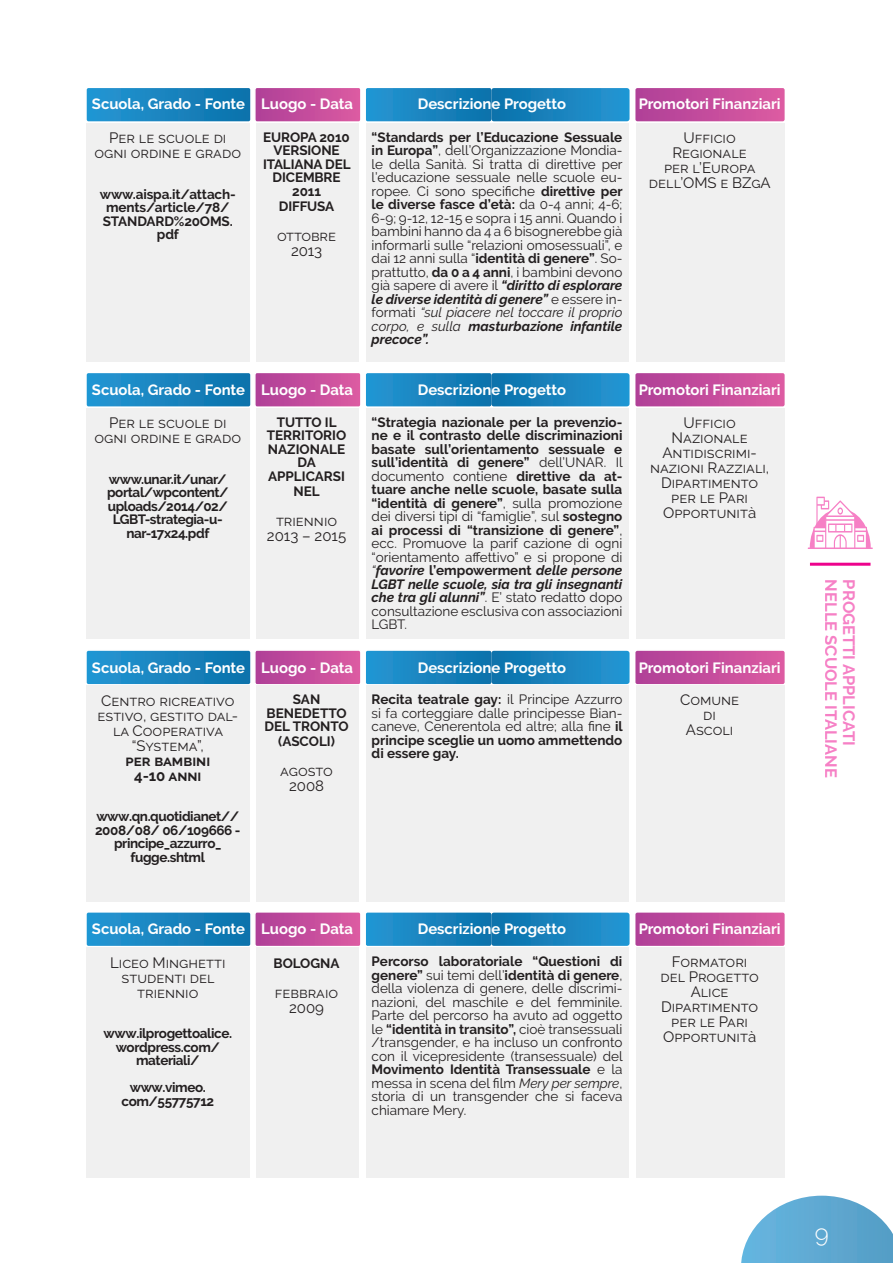
<style>
.page{position:relative;width:893px;height:1263px;background:#fff}
.page>*{position:absolute;margin:0;border:0;box-sizing:border-box;transform-origin:0 0}
.t1{font:300 24px "Raleway";color:#fff}
.t2{font:700 16.5px "Raleway";color:#ed028c}
.t3{font:15px/15px "Raleway";color:#231f20;text-align:center}
.t4{font:700 15px/15px "Raleway";letter-spacing:.01em;color:#231f20;text-align:center}
.t5{font:700 14.85px "Raleway";color:#fff}
.t6{font:13.5px/13.5px "Raleway";color:#231f20;text-align:justify}
.t7{font:700 13.5px/13.5px "Raleway";letter-spacing:-.015em;color:#231f20;text-align:center}
.s1{font-weight:700}
.s2{font-weight:700;font-style:italic}
.s3{font-style:italic}
.s4{font-weight:400}
.s5{font-weight:400;font-style:italic}
</style>
<div class="page">
<svg style="left:741px;top:1196px;width:152px;height:67px"></svg>
<hr style="left:810px;top:563px;width:60px;height:3px;background:#ed028c">
<svg style="left:808px;top:497px;width:65px;height:52px"></svg>
<div style="left:87px;top:123px;width:163px;height:238px;background:#f0f0f0"></div>
<div style="left:366px;top:123px;width:129px;height:238px;background:#f0f0f0"></div>
<div style="left:487px;top:123px;width:141px;height:238px;background:#f0f0f0"></div>
<div style="left:256px;top:123px;width:103px;height:238px;background:#f0f0f0"></div>
<svg style="left:86px;top:88px;width:699px;height:34px;background:#6076b5"></svg>
<div style="left:636px;top:123px;width:148px;height:238px;background:#f0f0f0"></div>
<div style="left:87px;top:408px;width:163px;height:230px;background:#f0f0f0"></div>
<div style="left:366px;top:408px;width:129px;height:230px;background:#f0f0f0"></div>
<div style="left:487px;top:408px;width:141px;height:230px;background:#f0f0f0"></div>
<div style="left:256px;top:408px;width:103px;height:230px;background:#f0f0f0"></div>
<svg style="left:86px;top:373px;width:699px;height:34px;background:#6076b5"></svg>
<div style="left:636px;top:408px;width:148px;height:230px;background:#f0f0f0"></div>
<div style="left:87px;top:685px;width:163px;height:217px;background:#f0f0f0"></div>
<div style="left:366px;top:685px;width:129px;height:217px;background:#f0f0f0"></div>
<div style="left:487px;top:685px;width:141px;height:217px;background:#f0f0f0"></div>
<div style="left:256px;top:685px;width:103px;height:217px;background:#f0f0f0"></div>
<svg style="left:86px;top:650px;width:699px;height:36px;background:#697eb9"></svg>
<div style="left:636px;top:686px;width:148px;height:216px;background:#f0f0f0"></div>
<div style="left:87px;top:947px;width:163px;height:231px;background:#f0f0f0"></div>
<div style="left:366px;top:947px;width:129px;height:231px;background:#f0f0f0"></div>
<div style="left:487px;top:947px;width:141px;height:231px;background:#f0f0f0"></div>
<div style="left:256px;top:947px;width:103px;height:231px;background:#f0f0f0"></div>
<svg style="left:86px;top:912px;width:699px;height:34px;background:#6076b5"></svg>
<div style="left:636px;top:947px;width:148px;height:231px;background:#f0f0f0"></div>
<p class="t5" style="left:92px;top:95px;width:263px">Scuola, Grado - Fonte Luogo - Data</p>
<p class="t5" style="left:418px;top:95px;width:150px">Descrizione Progetto</p>
<p class="t5" style="left:639px;top:95px;width:143px">Promotori Finanziari</p>
<p class="t3" style="left:95px;top:130px;width:148px">Per le scuole di ogni ordine e grado</p>
<p class="t7" style="left:100px;top:187px;width:137px">www.aispa.it/attach&shy;ments/article/78/<br>STANDARD%20OMS. pdf</p>
<p class="t7" style="left:263px;top:130px;width:89px">EUROPA 2010<br>VERSIONE<br>ITALIANA DEL<br>DICEMBRE<br>2011</p>
<p class="t7" style="left:279px;top:199px;width:57px">DIFFUSA</p>
<p class="t3" style="left:277px;top:228px;width:60px">ottobre<br>2013</p>
<p class="t6" style="left:372px;top:130px;width:253px"><span class="s1">“Standards per l’Educazione Sessuale in Europa”</span>, dell’Organizzazione Mondia&shy;le della Sanità. Si tratta di direttive per l’educazione sessuale nelle scuole eu&shy;ropee. Ci sono specifiche <span class="s1">direttive per le diverse fasce d’età:</span> da 0-4 anni; 4-6; 6-9; 9-12, 12-15 e sopra i 15 anni. Quando i bambini hanno da 4 a 6 bisognerebbe già informarli sulle “relazioni omosessuali”, e dai 12 anni sulla “<span class="s1">identità di genere”</span>. So&shy;prattutto, <span class="s1">da 0 a 4 anni</span>, i bambini devono già sapere di avere il <span class="s2">“diritto di esplorare le diverse identità di genere”</span> e essere in&shy;formati <span class="s3">“sul piacere nel toccare il proprio corpo, e sulla</span> <span class="s2">masturbazione infantile precoce”.</span></p>
<p class="t3" style="left:649px;top:130px;width:123px">Ufficio<br>Regionale<br>per l’Europa dell’OMS e BZgA</p>
<p class="t5" style="left:92px;top:381px;width:263px">Scuola, Grado - Fonte Luogo - Data</p>
<p class="t5" style="left:418px;top:381px;width:150px">Descrizione Progetto</p>
<p class="t5" style="left:639px;top:381px;width:143px">Promotori Finanziari</p>
<p class="t3" style="left:650px;top:415px;width:121px">Ufficio<br>Nazionale<br>Antidiscrimi&shy;nazioni Razziali,<br>Dipartimento per le Pari<br>Opportunità</p>
<p class="t7" style="left:372px;top:415px;width:253px;text-align:justify">“Strategia nazionale per la prevenzio&shy;ne e il contrasto delle discriminazioni basate sull’orientamento sessuale e sull’identità di genere” <span class="s4">dell’UNAR. Il documento contiene</span> direttive da at&shy;tuare anche nelle scuole, basate sulla “identità di genere”<span class="s4">, sulla promozione dei diversi tipi di “famiglie”, sul</span> sostegno ai processi di “transizione di genere”<span class="s4">, ecc. Promuove la parif cazione di ogni “orientamento affettivo” e si propone di </span><span class="s5">“</span><span class="s3">favorire</span> l’empowerment <span class="s3">delle persone LGBT nelle scuole, sia tra gli insegnanti che tra gli alunni”</span><span class="s4">. E’ stato redatto dopo consultazione esclusiva con associazioni LGBT.</span></p>
<p class="t7" style="left:267px;top:415px;width:81px">TUTTO IL<br>TERRITORIO<br>NAZIONALE<br>DA<br>APPLICARSI</p>
<p class="t7" style="left:293px;top:484px;width:28px">NEL</p>
<p class="t3" style="left:267px;top:513px;width:81px">triennio<br>2013 – 2015</p>
<p class="t3" style="left:95px;top:415px;width:148px">Per le scuole di ogni ordine e grado</p>
<p class="t7" style="left:107px;top:472px;width:123px">www.unar.it/unar/ portal/wpcontent/ uploads/2014/02/<br>LGBT-strategia-u&shy;nar-17x24.pdf</p>
<p class="t5" style="left:92px;top:659px;width:263px">Scuola, Grado - Fonte Luogo - Data</p>
<p class="t5" style="left:418px;top:659px;width:150px">Descrizione Progetto</p>
<p class="t5" style="left:639px;top:659px;width:143px">Promotori Finanziari</p>
<p class="t3" style="left:680px;top:692px;width:61px">Comune di<br>Ascoli</p>
<p class="t6" style="left:372px;top:693px;width:253px"><span class="s1">Recita teatrale gay:</span> il Principe Azzurro si fa corteggiare dalle principesse Bian&shy;caneve, Cenerentola ed altre; alla fine <span class="s1">il principe sceglie un uomo ammettendo di essere gay.</span></p>
<p class="t7" style="left:265px;top:693px;width:86px">SAN<br>BENEDETTO<br>DEL TRONTO</p>
<p class="t7" style="left:278px;top:735px;width:58px">(ASCOLI)</p>
<p class="t3" style="left:280px;top:764px;width:54px">agosto<br>2008</p>
<p class="t3" style="left:98px;top:693px;width:142px">Centro ricreativo estivo, gestito dal&shy;la Cooperativa “Systema”,</p>
<p class="t4" style="left:126px;top:753px;width:86px">per bambini<br>4-10 anni</p>
<p class="t7" style="left:95px;top:810px;width:147px">www.qn.quotidianet//<br>2008/08/ 06/109666 - principe_azzurro_ fugge.shtml</p>
<p class="t5" style="left:92px;top:921px;width:263px">Scuola, Grado - Fonte Luogo - Data</p>
<p class="t5" style="left:418px;top:921px;width:150px">Descrizione Progetto</p>
<p class="t5" style="left:639px;top:921px;width:143px">Promotori Finanziari</p>
<p class="t3" style="left:660px;top:954px;width:100px">Formatori del Progetto<br>Alice<br>Dipartimento per le Pari<br>Opportunità</p>
<p class="t6" style="left:372px;top:955px;width:253px"><span class="s1">Percorso laboratoriale “Questioni di genere”</span> sui temi dell’<span class="s1">identità di genere</span>, della violenza di genere, delle discrimi&shy;nazioni, del maschile e del femminile.<br>Parte del percorso ha avuto ad oggetto le <span class="s1">“identità in transito”,</span> cioè transessuali /transgender, e ha incluso un confronto con il vicepresidente (transessuale) del <span class="s1">Movimento Identità Transessuale</span> e la messa in scena del film <span class="s3">Mery per sempre</span>, storia di un transgender che si faceva chiamare Mery.</p>
<p class="t3" style="left:110px;top:955px;width:117px">Liceo Minghetti studenti del triennio</p>
<p class="t7" style="left:104px;top:1027px;width:130px">www.ilprogettoalice. wordpress.com/ materiali/</p>
<p class="t7" style="left:121px;top:1081px;width:94px">www.vimeo. com/55775712</p>
<p class="t7" style="left:274px;top:956px;width:68px">BOLOGNA</p>
<p class="t3" style="left:275px;top:985px;width:65px">febbraio<br>2009</p>
<p class="t2" style="left:840px;top:579px;width:200px;rotate:90deg">NELLE SCUOLE ITALIANE</p>
<p class="t2" style="left:858px;top:579px;width:168px;rotate:90deg">PROGETTI APPLICATI</p>
<h1 class="t1" style="left:815px;top:1219px;width:15px">9</h1>
</div>
